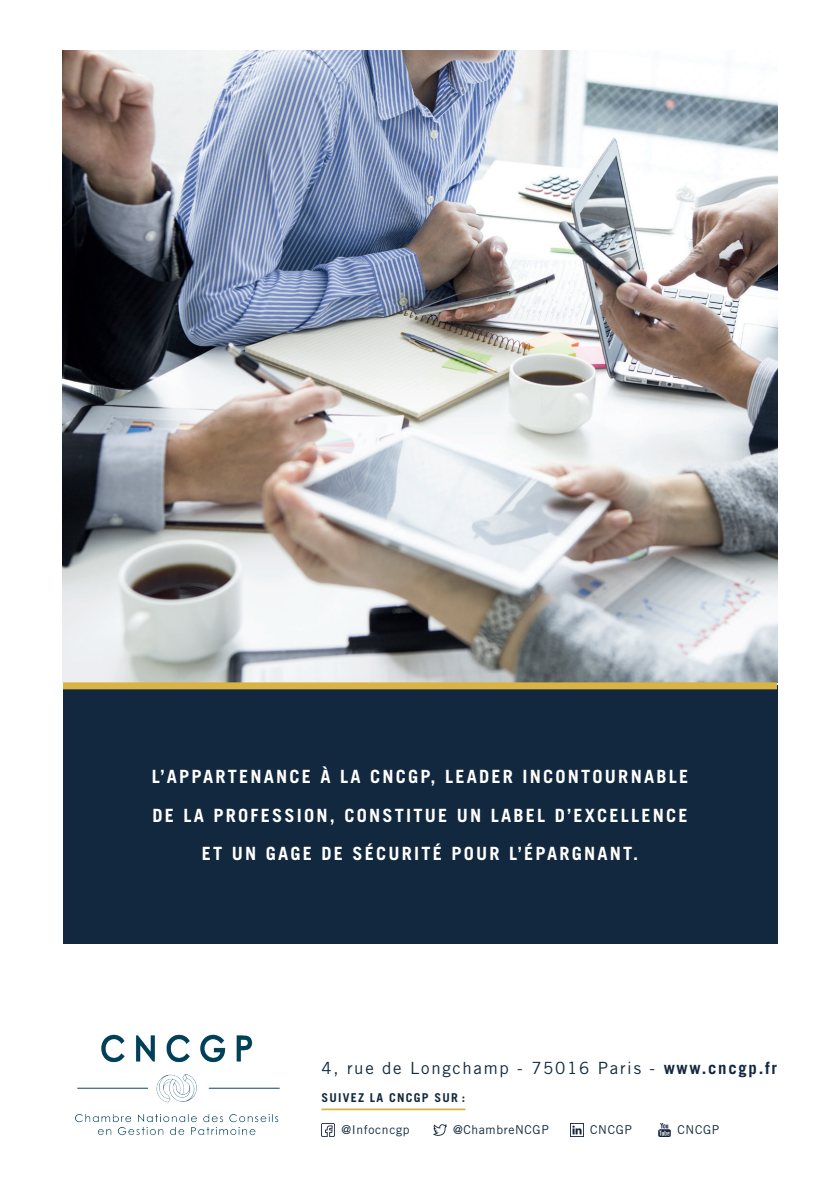
<style>
.page{position:relative;width:840px;height:1191px;background:#fff}
.page>*{position:absolute;margin:0;border:0;box-sizing:border-box;transform-origin:0 0}
.Titre{font:700 18.2px/38.8px "Trade Gothic LT Std";letter-spacing:.12em;color:#fff;text-align:center}
.Titre-2{font:16.8px "Trade Gothic LT Std";letter-spacing:.1em;color:#11283e}
.t1{font:12.2px "Trade Gothic LT Std";letter-spacing:.05em;color:#10273d}
.Titre-3{font:700 12.2px "Trade Gothic LT Std";letter-spacing:.1em;color:#11283e}
.s1{font-weight:700}
</style>
<div class="page">
<img style="left:63px;top:51px;width:713px;height:631px">
<div style="left:63px;top:686px;width:713px;height:258px;background:#11283e"></div>
<div style="left:63px;top:682px;width:713px;height:7px;background:#d9b343"></div>
<img style="left:75px;top:1034px;width:205px;height:102px">
<img style="left:321px;top:1123px;width:14px;height:13px">
<svg style="left:433px;top:1124px;width:13px;height:12px"></svg>
<svg style="left:570px;top:1123px;width:13px;height:13px"></svg>
<svg style="left:658px;top:1123px;width:12px;height:13px"></svg>
<hr style="left:321px;top:1108px;width:144px;height:2px;background:#d9b343">
<p class="Titre" style="left:152px;top:756px;width:537px">L’APPARTENANCE À LA CNCGP, LEADER INCONTOURNABLE</p>
<p class="Titre" style="left:152px;top:795px;width:536px">DE LA PROFESSION, CONSTITUE UN LABEL D’EXCELLENCE<br>ET UN GAGE DE SÉCURITÉ POUR L’ÉPARGNANT.</p>
<p class="Titre-2" style="left:321px;top:1058px;width:457px">4, rue de Longchamp - 75016 Paris - <span class="s1">www.cncgp.fr</span></p>
<p class="Titre-3" style="left:321px;top:1090px;width:145px">SUIVEZ LA CNCGP SUR :</p>
<p class="t1" style="left:341px;top:1122px;width:70px">@Infocncgp</p>
<p class="t1" style="left:453px;top:1122px;width:97px">@ChambreNCGP</p>
<p class="t1" style="left:590px;top:1122px;width:43px">CNCGP</p>
<p class="t1" style="left:677px;top:1122px;width:43px">CNCGP</p>
</div>
